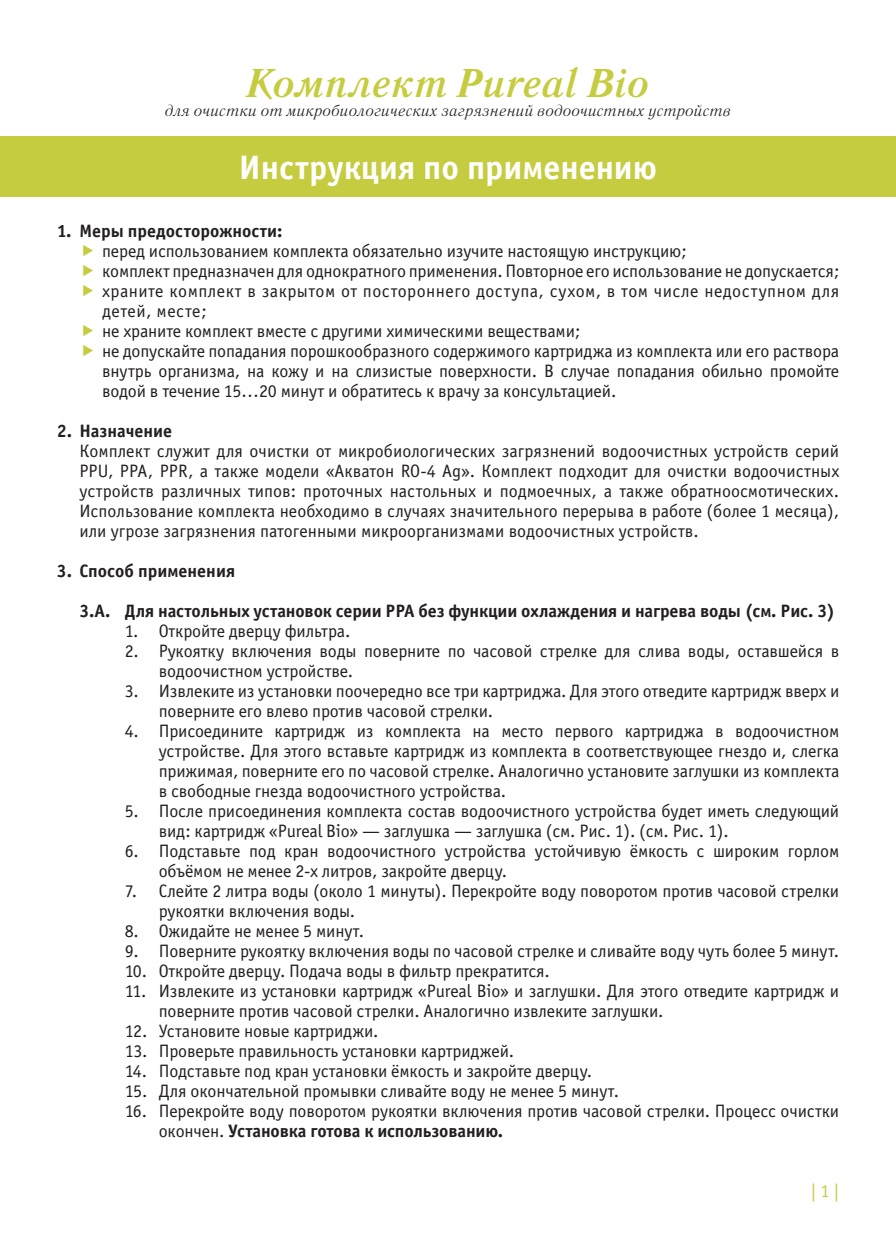
<style>
.page{position:relative;width:896px;height:1248px;background:#fff}
.page>*{position:absolute;margin:0;border:0;box-sizing:border-box;transform-origin:0 0}
.t1{font:italic 700 40px "Literaturnaya";color:#c6cc3f}
.t2{font:34px "Officina Sans Bold ITC";color:#fff}
.MAIN_PARA{font:18px/20px "Officina Sans Book ITC";letter-spacing:-.01em;color:#231f20}
.t3{font:18px "Officina Sans Bold ITC";letter-spacing:-.01em;color:#231f20}
.MAIN_PARA-2{font:18px/20px "Officina Sans Book ITC";letter-spacing:.025em;color:#231f20}
.t4{font:18px "Officina Sans Book ITC";color:#c6cc3f}
.t5{font:italic 16px "Literaturnaya";color:#231f20}
.s1{font-family:"Officina Sans Bold ITC"}
</style>
<div class="page">
<div style="left:0;top:137px;width:896px;height:60px;background:#c6cc3f"></div>
<p class="t1" style="left:247px;top:60px;width:404px">Комплект Pureal Bio</p>
<p class="t5" style="left:165px;top:101px;width:567px">для очистки от микробиологических загрязнений водоочистных устройств</p>
<p class="t2" style="left:239px;top:144px;width:420px">Инструкция по применению</p>
<p class="t3" style="left:57px;top:218px;width:227px">1. Меры предосторожности:</p>
<p class="MAIN_PARA" style="left:102px;top:240px;width:586px">перед использованием комплекта обязательно изучите настоящую инструкцию;</p>
<p class="MAIN_PARA" style="left:102px;top:260px;width:739px">комплект предназначен для однократного применения. Повторное его использование не допускается;</p>
<p class="MAIN_PARA-2" style="left:102px;top:280px;width:739px">храните комплект в закрытом от постороннего доступа, сухом, в том числе недоступном для детей, месте;</p>
<p class="MAIN_PARA" style="left:102px;top:320px;width:480px">не храните комплект вместе с другими химическими веществами;</p>
<p class="MAIN_PARA" style="left:102px;top:340px;width:739px;text-align:justify">не допускайте попадания порошкообразного содержимого картриджа из комплекта или его раствора внутрь организма, на кожу и на слизистые поверхности. В случае попадания обильно промойте водой в течение 15…20 минут и обратитесь к врачу за консультацией.</p>
<p class="t3" style="left:57px;top:418px;width:117px">2. Назначение</p>
<p class="MAIN_PARA" style="left:79px;top:440px;width:761px;text-align:justify">Комплект служит для очистки от микробиологических загрязнений водоочистных устройств серий PPU, PPA, PPR, а также модели «Акватон RO-4 Ag». Комплект подходит для очистки водоочистных устройств различных типов: проточных настольных и подмоечных, а также обратноосмотических.<br>Использование комплекта необходимо в случаях значительного перерыва в работе (более 1 месяца), или угрозе загрязнения патогенными микроорганизмами водоочистных устройств.</p>
<p class="t3" style="left:57px;top:558px;width:180px">3. Способ применения</p>
<p class="t3" style="left:79px;top:598px;width:757px">3.A. Для настольных установок серии PPA без функции охлаждения и нагрева воды (см. Рис. 3)</p>
<p class="MAIN_PARA" style="left:125px;top:620px;width:227px">1. Откройте дверцу фильтра.</p>
<p class="MAIN_PARA" style="left:159px;top:640px;width:682px;text-indent:-34px">2. Рукоятку включения воды поверните по часовой стрелке для слива воды, оставшейся в водоочистном устройстве.</p>
<p class="MAIN_PARA" style="left:159px;top:680px;width:682px;text-indent:-34px">3. Извлеките из установки поочередно все три картриджа. Для этого отведите картридж вверх и поверните его влево против часовой стрелки.</p>
<p class="MAIN_PARA" style="left:159px;top:720px;width:682px;text-align:justify;text-indent:-34px">4. Присоедините картридж из комплекта на место первого картриджа в водоочистном устройстве. Для этого вставьте картридж из комплекта в соответствующее гнездо и, слегка прижимая, поверните его по часовой стрелке. Аналогично установите заглушки из комплекта в свободные гнезда водоочистного устройства.</p>
<p class="MAIN_PARA" style="left:159px;top:800px;width:682px;text-indent:-34px">5. После присоединения комплекта состав водоочистного устройства будет иметь следующий вид: картридж «Pureal Bio» — заглушка — заглушка (см. Рис. 1). (см. Рис. 1).</p>
<p class="MAIN_PARA" style="left:159px;top:840px;width:682px;text-indent:-34px">6. Подставьте под кран водоочистного устройства устойчивую ёмкость с широким горлом объёмом не менее 2-х литров, закройте дверцу.</p>
<p class="MAIN_PARA" style="left:159px;top:880px;width:682px;text-indent:-34px">7. Слейте 2 литра воды (около 1 минуты). Перекройте воду поворотом против часовой стрелки рукоятки включения воды.</p>
<p class="MAIN_PARA" style="left:125px;top:920px;width:241px">8. Ожидайте не менее 5 минут.</p>
<p class="MAIN_PARA" style="left:125px;top:940px;width:716px">9. Поверните рукоятку включения воды по часовой стрелке и сливайте воду чуть более 5 минут.</p>
<p class="MAIN_PARA" style="left:125px;top:960px;width:427px">10. Откройте дверцу. Подача воды в фильтр прекратится.</p>
<p class="MAIN_PARA" style="left:159px;top:980px;width:682px;text-indent:-34px">11. Извлеките из установки картридж «Pureal Bio» и заглушки. Для этого отведите картридж и поверните против часовой стрелки. Аналогично извлеките заглушки.</p>
<p class="MAIN_PARA" style="left:125px;top:1020px;width:255px">12. Установите новые картриджи.</p>
<p class="MAIN_PARA" style="left:125px;top:1040px;width:391px">13. Проверьте правильность установки картриджей.</p>
<p class="MAIN_PARA" style="left:125px;top:1060px;width:469px">14. Подставьте под кран установки ёмкость и закройте дверцу.</p>
<p class="MAIN_PARA" style="left:125px;top:1080px;width:496px">15. Для окончательной промывки сливайте воду не менее 5 минут.</p>
<p class="MAIN_PARA" style="left:159px;top:1100px;width:682px;text-indent:-34px">16. Перекройте воду поворотом рукоятки включения против часовой стрелки. Процесс очистки окончен. <span class="s1">Установка готова к использованию.</span></p>
<p class="t4" style="left:811px;top:1179px;width:30px">| 1 |</p>
</div>
